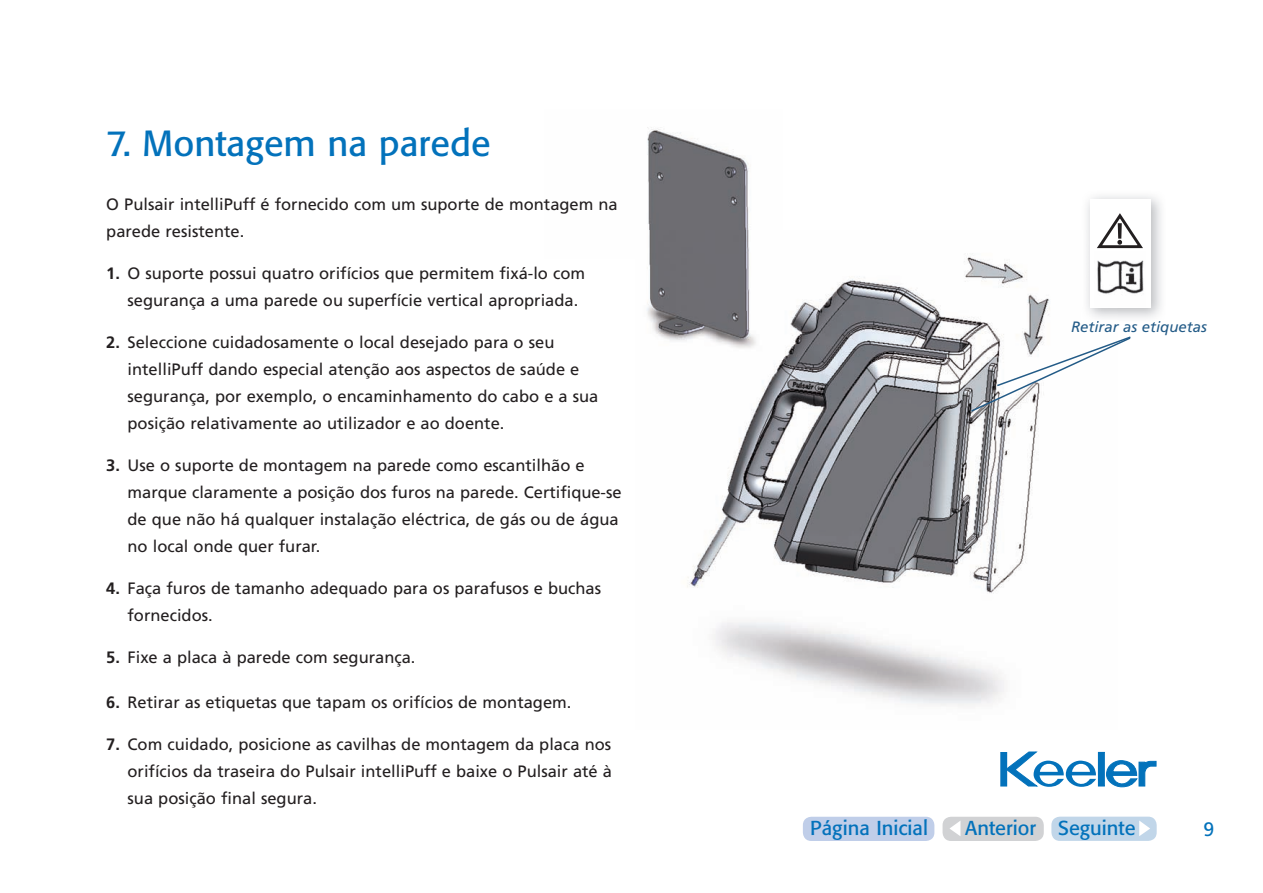
<style>
.page{position:relative;width:1263px;height:893px;background:#fff}
.page>*{position:absolute;margin:0;border:0;box-sizing:border-box;transform-origin:0 0}
.t1{font:36px "Formata BQ";color:#0372bb}
.t2{font:19.95px "Formata BQ";color:#0372bb}
.t3{font:19.5px "Frutiger";color:#0372bb}
.t4{font:16.5px/27px "Frutiger";color:#231f20}
.t5{font:italic 15px "Frutiger";color:#235b87}
.s1{font-weight:700}
</style>
<div class="page">
<img style="left:687px;top:257px;width:363px;height:449px">
<img style="left:647px;top:127px;width:102px;height:103px">
<img style="left:647px;top:230px;width:135px;height:130px">
<svg style="left:969px;top:335px;width:162px;height:78px"></svg>
<img style="left:1086px;top:196px;width:75px;height:127px">
<img style="left:1086px;top:231px;width:32px;height:92px">
<div style="left:1090px;top:200px;width:61px;height:108px;background:#fff"></div>
<svg style="left:1097px;top:213px;width:46px;height:36px"></svg>
<img style="left:1097px;top:260px;width:47px;height:34px">
<div style="left:1001px;top:752px;width:6px;height:34px;background:#0372bb"></div>
<svg style="left:1006px;top:752px;width:90px;height:35px"></svg>
<div style="left:1098px;top:752px;width:6px;height:34px;background:#0372bb"></div>
<svg style="left:1106px;top:760px;width:50px;height:27px"></svg>
<div style="left:1051px;top:817px;width:106px;height:24px;background:#c1d6e9;border-radius:9px"></div>
<svg style="left:1139px;top:821px;width:11px;height:15px"></svg>
<div style="left:803px;top:817px;width:131px;height:24px;background:#c0cee9;border-radius:9px"></div>
<div style="left:942px;top:817px;width:102px;height:24px;background:#d1d2d4;border-radius:9px"></div>
<svg style="left:950px;top:821px;width:10px;height:15px"></svg>
<h1 class="t1" style="left:106px;top:121px;width:386px">7. Montagem na parede</h1>
<p class="t4" style="left:106px;top:190px;width:513px">O Pulsair intelliPuff é fornecido com um suporte de montagem na parede resistente.</p>
<p class="t4" style="left:128px;top:259px;width:459px;text-indent:-21px"><span class="s1">1.</span> O suporte possui quatro orifícios que permitem fixá-lo com segurança a uma parede ou superfície vertical apropriada.</p>
<p class="t4" style="left:128px;top:328px;width:472px;text-indent:-21px"><span class="s1">2.</span> Seleccione cuidadosamente o local desejado para o seu intelliPuff dando especial atenção aos aspectos de saúde e segurança, por exemplo, o encaminhamento do cabo e a sua posição relativamente ao utilizador e ao doente.</p>
<p class="t4" style="left:128px;top:451px;width:496px;text-indent:-21px"><span class="s1">3.</span> Use o suporte de montagem na parede como escantilhão e marque claramente a posição dos furos na parede. Certifique-se de que não há qualquer instalação eléctrica, de gás ou de água no local onde quer furar.</p>
<p class="t4" style="left:128px;top:574px;width:475px;text-indent:-21px"><span class="s1">4.</span> Faça furos de tamanho adequado para os parafusos e buchas fornecidos.</p>
<p class="t4" style="left:106px;top:643px;width:311px"><span class="s1">5.</span> Fixe a placa à parede com segurança.</p>
<p class="t4" style="left:106px;top:688px;width:467px"><span class="s1">6.</span> Retirar as etiquetas que tapam os orifícios de montagem.</p>
<p class="t4" style="left:128px;top:730px;width:486px;text-align:justify;text-indent:-21px"><span class="s1">7.</span> Com cuidado, posicione as cavilhas de montagem da placa nos orifícios da traseira do Pulsair intelliPuff e baixe o Pulsair até à sua posição final segura.</p>
<p class="t5" style="left:1071px;top:318px;width:137px">Retirar as etiquetas</p>
<p class="t2" style="left:810px;top:816px;width:119px">Página Inicial</p>
<p class="t2" style="left:965px;top:816px;width:172px">Anterior Seguinte</p>
<p class="t3" style="left:1203px;top:818px;width:12px">9</p>
</div>
